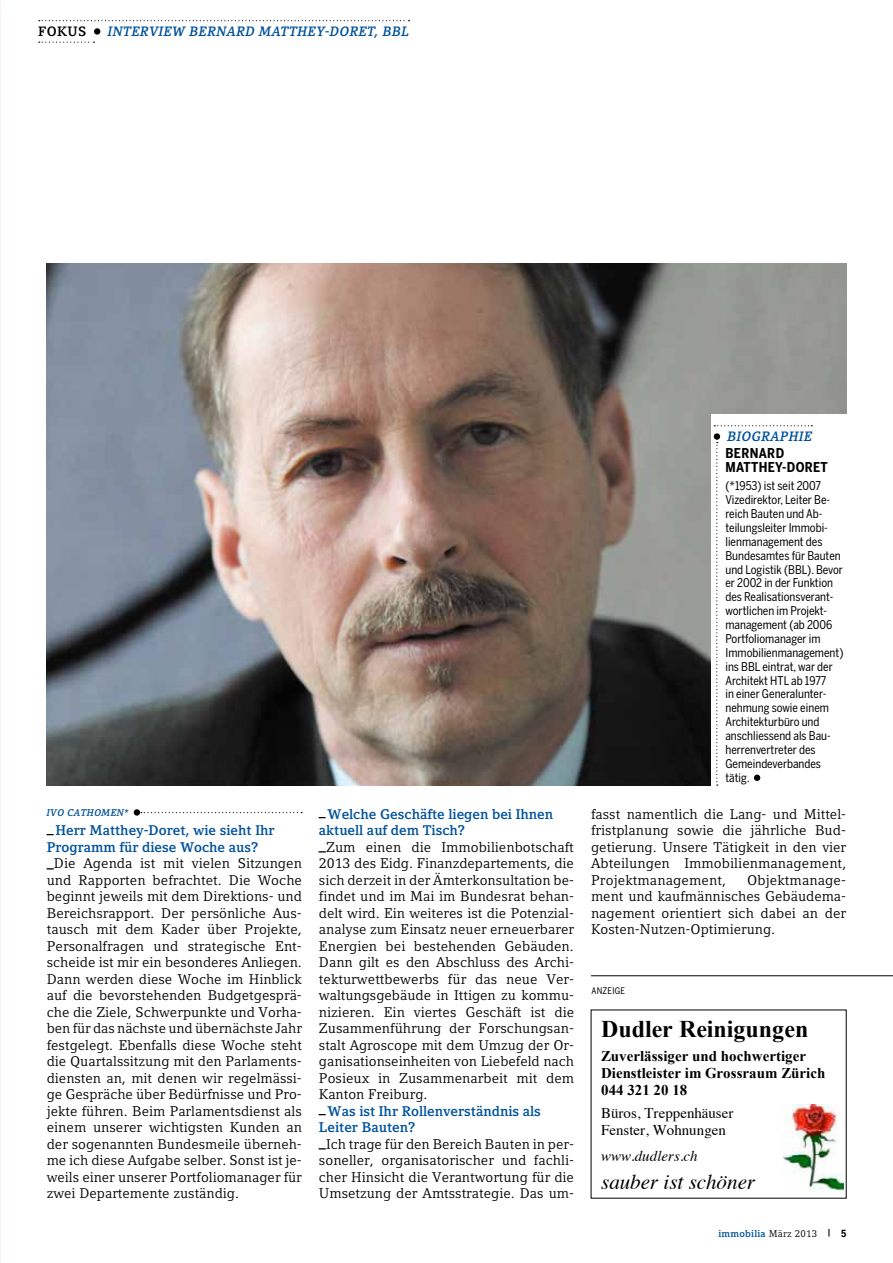
<style>
.page{position:relative;width:893px;height:1263px;background:#fff}
.page>*{position:absolute;margin:0;border:0;box-sizing:border-box;transform-origin:0 0}
.t1{font:700 24px "Times New Roman";color:#000}
.t2{font:italic 21px "Times";color:#000}
.t3{font:700 15px/17.2px "Times New Roman";color:#000}
.t4{font:15px/17.2px "Times";color:#000}
.t5{font:italic 15px "Times";color:#000}
.t6{font:13.95px/16.5px "Compatil Letter LT Pro";color:#000}
.t7{font:italic 700 13.5px "Compatil Letter LT Pro";letter-spacing:.025em;color:#00529c}
.t8{font:700 13.5px/14px "Benton Sans Cond";letter-spacing:.025em;color:#000}
.t9{font:700 13.5px "Compatil Letter LT Pro";letter-spacing:.025em;color:#000}
.t10{font:12px/13.8px "Benton Sans Cond";color:#000}
.t11{font:700 9.75px "Compatil Letter LT Pro";letter-spacing:.025em;color:#00529c}
.t12{font:italic 700 9.75px "Compatil Letter LT Pro";letter-spacing:.025em;color:#00529c}
.t13{font:9px "Benton Sans Cond";letter-spacing:.025em;color:#000}
.s1{font-weight:700}
.s2{font-weight:700;color:#00529c}
.s3{font-family:"Times";font-weight:700}
.s4{font-weight:400;color:#000}
.s5{color:#000}
.s6{font-family:"Benton Sans Cond";color:#000}
</style>
<div class="page">
<img style="left:0;top:0;width:1px;height:1263px">
<svg style="left:39px;top:20px;width:371px;height:1px"></svg>
<svg style="left:39px;top:42px;width:55px;height:1px"></svg>
<div style="left:94px;top:28px;width:6px;height:7px;background:#000;border-radius:50%"></div>
<svg style="left:141px;top:812px;width:161px;height:1px"></svg>
<div style="left:134px;top:809px;width:6px;height:7px;background:#000;border-radius:50%"></div>
<img style="left:784px;top:1104px;width:60px;height:87px">
<hr style="left:591px;top:975px;width:302px;height:1px;background:#000">
<img style="left:47px;top:264px;width:799px;height:522px">
<div style="left:712px;top:415px;width:135px;height:374px;background:#fff"></div>
<svg style="left:716px;top:442px;width:2px;height:344px"></svg>
<svg style="left:714px;top:425px;width:98px;height:1px"></svg>
<div style="left:714px;top:433px;width:6px;height:7px;background:#000;border-radius:50%"></div>
<svg style="left:754px;top:775px;width:6px;height:6px"></svg>
<p class="t9" style="left:38px;top:24px;width:50px">Fokus</p>
<p class="t7" style="left:108px;top:24px;width:303px">INTERVIEW BERNARD MATTHEY-DORET, BBL</p>
<p class="t7" style="left:727px;top:429px;width:86px">BIOGRAPHIE</p>
<p class="t8" style="left:725px;top:447px;width:104px">BERNARD<br>MATTHEY-DORET</p>
<p class="t10" style="left:725px;top:479px;width:120px">(*1953) ist seit 2007<br>Vizedirektor, Leiter Be&shy;reich Bauten und Ab&shy;teilungsleiter Immobi&shy;lienmanagement des<br>Bundesamtes für Bauten und Logistik (BBL). Bevor er 2002 in der Funktion des Realisationsverant&shy;wortlichen im Projekt&shy;management (ab 2006<br>Portfoliomanager im<br>Immobilienmanagement) ins BBL eintrat, war der<br>Architekt HTL ab 1977<br>in einer Generalunter&shy;nehmung sowie einem<br>Architekturbüro und anschliessend als Bau&shy;herrenvertreter des<br>Gemeindeverbandes tätig.</p>
<p class="t12" style="left:47px;top:806px;width:83px">IVO CATHOMEN*</p>
<p class="t6" style="left:47px;top:822px;width:257px"><span class="s1">–</span><span class="s2">Herr Matthey-Doret, wie sieht Ihr Programm für diese Woche aus?<br></span><span class="s3">–</span>Die Agenda ist mit vielen Sitzungen und Rapporten befrachtet. Die Woche beginnt jeweils mit dem Direktions- und Bereichsrapport. Der persönliche Aus&shy;tausch mit dem Kader über Projekte, Personalfragen und strategische Ent&shy;scheide ist mir ein besonderes Anliegen.<br>Dann werden diese Woche im Hinblick auf die bevorstehenden Budgetgesprä&shy;che die Ziele, Schwerpunkte und Vorha&shy;ben für das nächste und übernächste Jahr festgelegt. Ebenfalls diese Woche steht die Quartalssitzung mit den Parlaments&shy;diensten an, mit denen wir regelmässi&shy;ge Gespräche über Bedürfnisse und Pro&shy;jekte führen. Beim Parlamentsdienst als einem unserer wichtigsten Kunden an der sogenannten Bundesmeile überneh&shy;me ich diese Aufgabe selber. Sonst ist je&shy;weils einer unserer Portfoliomanager für zwei Departemente zuständig.</p>
<p class="t6" style="left:319px;top:806px;width:257px"><span class="s1">–</span><span class="s2">Welche Geschäfte liegen bei Ihnen aktuell auf dem Tisch?<br></span><span class="s3">–</span>Zum einen die Immobilienbotschaft 2013 des Eidg. Finanzdepartements, die sich derzeit in der Ämterkonsultation be&shy;findet und im Mai im Bundesrat behan&shy;delt wird. Ein weiteres ist die Potenzial&shy;analyse zum Einsatz neuer erneuerbarer Energien bei bestehenden Gebäuden.<br>Dann gilt es den Abschluss des Archi&shy;tekturwettbewerbs für das neue Ver&shy;waltungsgebäude in Ittigen zu kommu&shy;nizieren. Ein viertes Geschäft ist die Zusammenführung der Forschungsan&shy;stalt Agroscope mit dem Umzug der Or&shy;ganisationseinheiten von Liebefeld nach Posieux in Zusammenarbeit mit dem Kanton Freiburg.<br><span class="s1">–</span><span class="s2">Was ist Ihr Rollenverständnis als Leiter Bauten?<br></span><span class="s3">–</span>Ich trage für den Bereich Bauten in per&shy;soneller, organisatorischer und fachli&shy;cher Hinsicht die Verantwortung für die Umsetzung der Amtsstrategie. Das um-</p>
<p class="t6" style="left:591px;top:806px;width:257px;text-align:justify">fasst namentlich die Lang- und Mittel&shy;fristplanung sowie die jährliche Bud&shy;getierung. Unsere Tätigkeit in den vier Abteilungen Immobilienmanagement, Projektmanagement,</p>
<p class="t6" style="left:591px;top:872px;width:257px;text-align:justify;text-indent:156px">Objektmanage&shy;ment und kaufmännisches Gebäudema&shy;nagement orientiert sich dabei an der Kosten-Nutzen-Optimierung.</p>
<p class="t13" style="left:591px;top:985px;width:35px">ANZEIGE</p>
<h1 class="t1" style="left:601px;top:1012px;width:209px">Dudler Reinigungen</h1>
<p class="t3" style="left:601px;top:1047px;width:226px">Zuverlässiger und hochwertiger<br>Dienstleister im Grossraum Zürich<br>044 321 20 18</p>
<p class="t4" style="left:601px;top:1102px;width:134px">Büros, Treppenhäuser<br>Fenster, Wohnungen</p>
<p class="t5" style="left:601px;top:1142px;width:98px">www.dudlers.ch</p>
<h2 class="t2" style="left:601px;top:1164px;width:156px">sauber ist schöner</h2>
<p class="t11" style="left:718px;top:1227px;width:129px">immobilia <span class="s4">März 2013</span> <span class="s5">|</span> <span class="s6">5</span></p>
</div>
